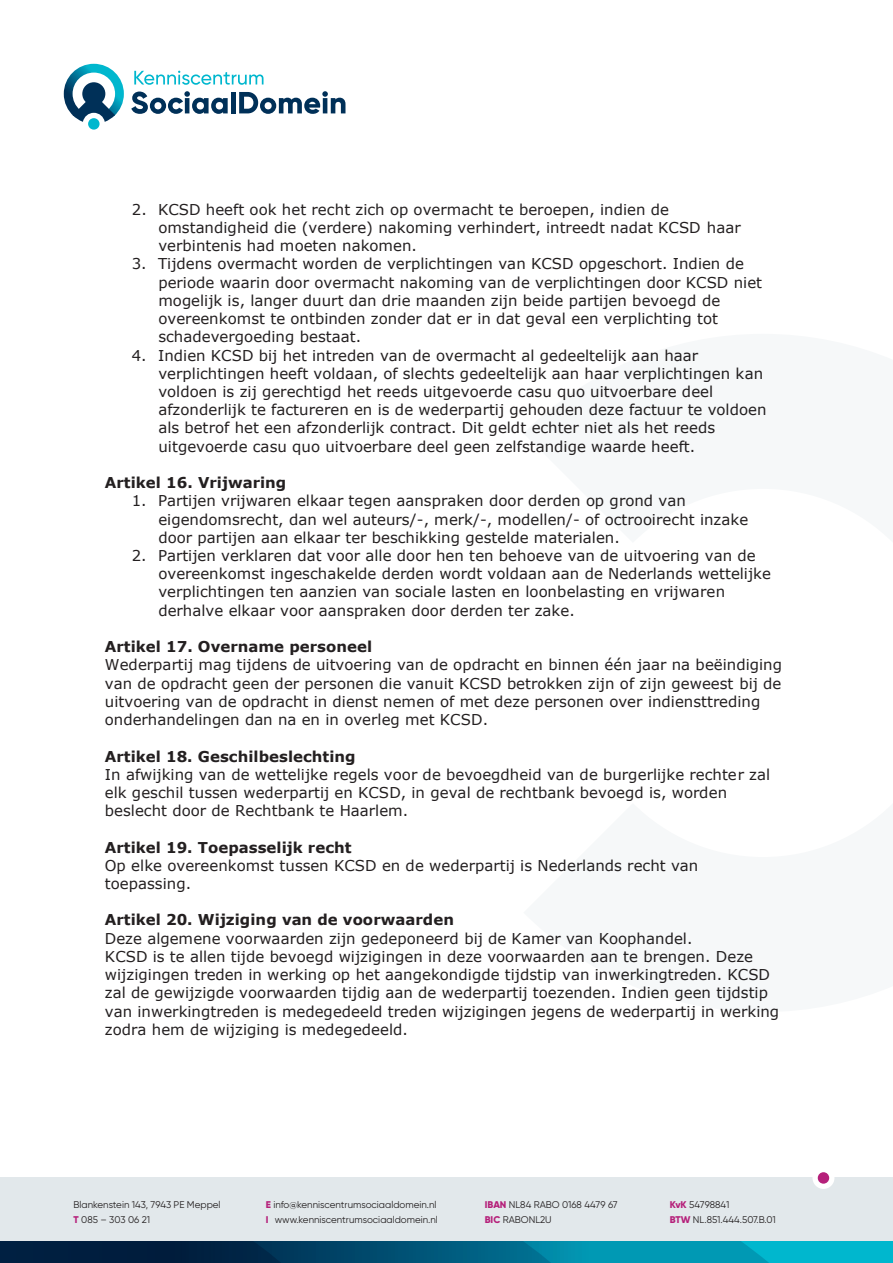
<style>
.page{position:relative;width:893px;height:1263px;background:#fff}
.page>*{position:absolute;margin:0;border:0;box-sizing:border-box;transform-origin:0 0}
.t1{font:15px/18.1px "Verdana";color:#231f20}
.t2{font:700 15px "Verdana";color:#231f20}
.t3{font:12px "Verdana";letter-spacing:-.005em;color:#231f20}
.t4{font:9.75px "Gilroy";color:#231f20}
.s1{font-weight:800;color:#b5207a}
.s2{color:#0070c0}
</style>
<div class="page">
<div style="left:0;top:1178px;width:893px;height:85px;background:#e2e8eb"></div>
<svg style="left:131px;top:91px;width:97px;height:23px"></svg>
<div style="left:231px;top:92px;width:5px;height:21px;background:#003058"></div>
<svg style="left:239px;top:91px;width:106px;height:23px"></svg>
<svg style="left:134px;top:71px;width:129px;height:14px"></svg>
<div style="left:88px;top:118px;width:12px;height:12px;background:#00b7ce;border-radius:50%"></div>
<svg style="left:64px;top:64px;width:60px;height:58px"></svg>
<div style="left:812px;top:1167px;width:22px;height:22px;background:#fff;border-radius:50%"></div>
<div style="left:818px;top:1172px;width:11px;height:12px;background:#b5207a;border-radius:50%"></div>
<svg style="left:0;top:1242px;width:893px;height:21px;background:#006381"></svg>
<p class="t1" style="left:158px;top:200px;width:584px;text-indent:-27px">2. KCSD heeft ook het recht zich op overmacht te beroepen, indien de omstandigheid die (verdere) nakoming verhindert, intreedt nadat KCSD haar verbintenis had moeten nakomen.</p>
<p class="t1" style="left:158px;top:255px;width:605px;text-indent:-27px">3. Tijdens overmacht worden de verplichtingen van KCSD opgeschort. Indien de periode waarin door overmacht nakoming van de verplichtingen door KCSD niet mogelijk is, langer duurt dan drie maanden zijn beide partijen bevoegd de overeenkomst te ontbinden zonder dat er in dat geval een verplichting tot schadevergoeding bestaat.</p>
<p class="t1" style="left:158px;top:346px;width:610px;text-indent:-27px">4. Indien KCSD bij het intreden van de overmacht al gedeeltelijk aan haar verplichtingen heeft voldaan, of slechts gedeeltelijk aan haar verplichtingen kan voldoen is zij gerechtigd het reeds uitgevoerde casu quo uitvoerbare deel afzonderlijk te factureren en is de wederpartij gehouden deze factuur te voldoen als betrof het een afzonderlijk contract. Dit geldt echter niet als het reeds uitgevoerde casu quo uitvoerbare deel geen zelfstandige waarde heeft.</p>
<p class="t2" style="left:105px;top:472px;width:183px">Artikel 16. Vrijwaring</p>
<p class="t1" style="left:158px;top:492px;width:591px;text-indent:-27px">1. Partijen vrijwaren elkaar tegen aanspraken door derden op grond van eigendomsrecht, dan wel auteurs/-, merk/-, modellen/- of octrooirecht inzake door partijen aan elkaar ter beschikking gestelde materialen.</p>
<p class="t1" style="left:158px;top:546px;width:614px;text-indent:-27px">2. Partijen verklaren dat voor alle door hen ten behoeve van de uitvoering van de overeenkomst ingeschakelde derden wordt voldaan aan de Nederlands wettelijke verplichtingen ten aanzien van sociale lasten en loonbelasting en vrijwaren derhalve elkaar voor aanspraken door derden ter zake.</p>
<p class="t2" style="left:105px;top:636px;width:269px">Artikel 17. Overname personeel</p>
<p class="t1" style="left:105px;top:655px;width:679px">Wederpartij mag tijdens de uitvoering van de opdracht en binnen één jaar na beëindiging van de opdracht geen der personen die vanuit KCSD betrokken zijn of zijn geweest bij de uitvoering van de opdracht in dienst nemen of met deze personen over indiensttreding onderhandelingen dan na en in overleg met KCSD.</p>
<p class="t2" style="left:105px;top:745px;width:252px">Artikel 18. Geschilbeslechting</p>
<p class="t1" style="left:105px;top:765px;width:667px">In afwijking van de wettelijke regels voor de bevoegdheid van de burgerlijke rechter zal elk geschil tussen wederpartij en KCSD, in geval de rechtbank bevoegd is, worden beslecht door de Rechtbank te Haarlem.</p>
<p class="t2" style="left:105px;top:836px;width:248px">Artikel 19. Toepasselijk recht</p>
<p class="t1" style="left:105px;top:856px;width:595px">Op elke overeenkomst tussen KCSD en de wederpartij is Nederlands recht van toepassing.</p>
<p class="t2" style="left:105px;top:909px;width:350px">Artikel 20. Wijziging van de voorwaarden</p>
<p class="t1" style="left:105px;top:929px;width:676px">Deze algemene voorwaarden zijn gedeponeerd bij de Kamer van Koophandel.<br>KCSD is te allen tijde bevoegd wijzigingen in deze voorwaarden aan te brengen. Deze wijzigingen treden in werking op het aangekondigde tijdstip van inwerkingtreden. KCSD zal de gewijzigde voorwaarden tijdig aan de wederpartij toezenden. Indien geen tijdstip van inwerkingtreden is medegedeeld treden wijzigingen jegens de wederpartij in werking zodra hem de wijziging is medegedeeld.</p>
<p class="t4" style="left:74px;top:1199px;width:149px">Blankenstein 143, 7943 PE Meppel</p>
<p class="t4" style="left:74px;top:1214px;width:78px"><span class="s1">T</span> 085 – 303 06 21</p>
<p class="t4" style="left:266px;top:1199px;width:172px"><span class="s1">E</span> info@kenniscentrumsociaaldomein.nl</p>
<p class="t4" style="left:266px;top:1214px;width:174px"><span class="s1">I</span> www.kenniscentrumsociaaldomein.nl</p>
<p class="t4" style="left:485px;top:1199px;width:134px"><span class="s1">IBAN</span> NL84 RABO 0168 4479 67</p>
<p class="t4" style="left:485px;top:1214px;width:68px"><span class="s1">BIC</span> RABONL2U</p>
<p class="t4" style="left:670px;top:1199px;width:61px"><span class="s1">KvK</span> 54798841</p>
<p class="t4" style="left:670px;top:1214px;width:108px"><span class="s1">BTW</span> NL.851.444.507.B.01</p>
<p class="t3" style="left:164px;top:1198px;width:563px">Blankenstein 143, 7943 PE Meppel <span class="s2">•</span> 085 - 303 06 21 <span class="s2">•</span> info@kenniscentrumsociaaldomein.nl</p>
</div>
